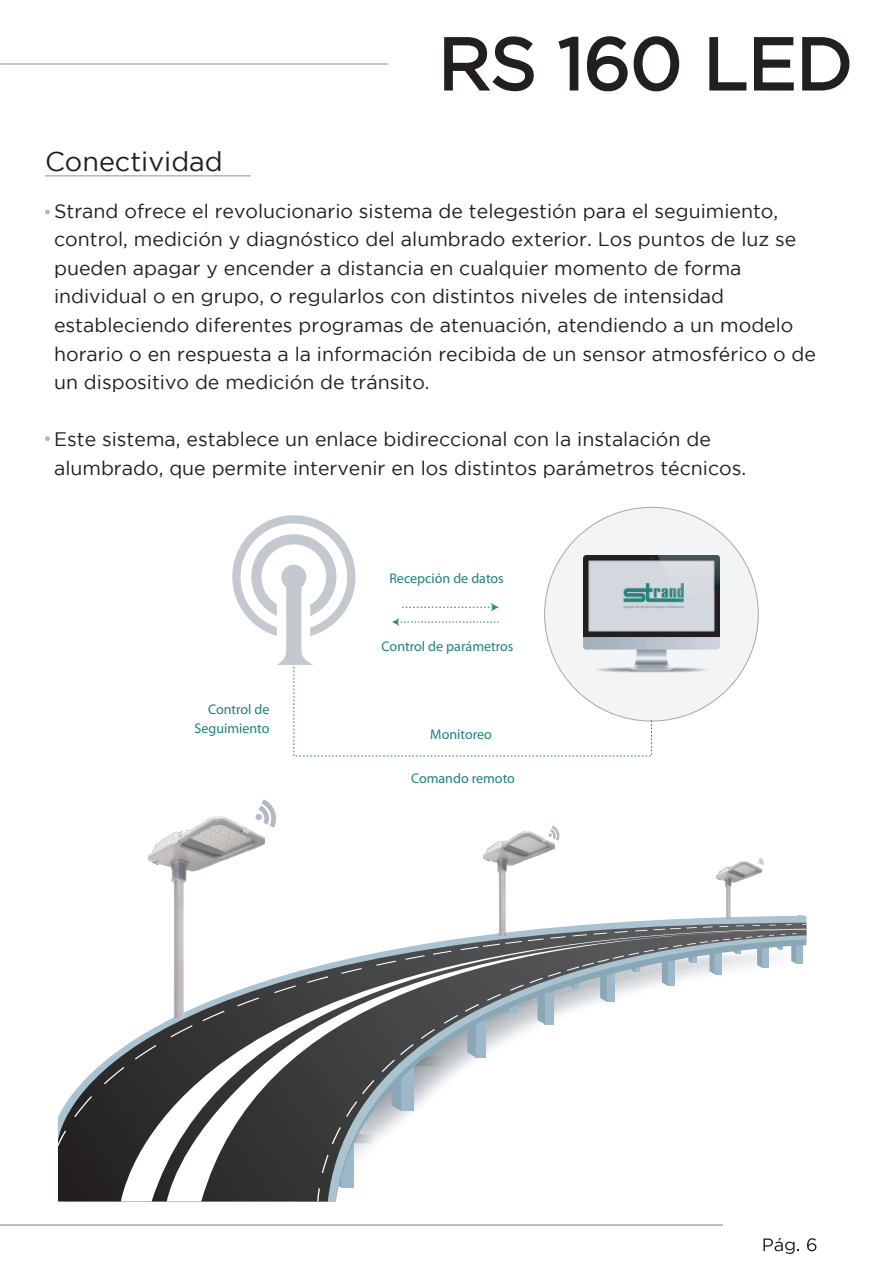
<style>
.page{position:relative;width:893px;height:1263px;background:#fff}
.page>*{position:absolute;margin:0;border:0;box-sizing:border-box;transform-origin:0 0}
.t1{font:27px "Gotham";color:#231f20}
.t2{font:19.5px/28.5px "Gotham";color:#231f20}
.t3{font:14.1px/19px "Myriad Pro";color:#1c817a;text-align:right}
</style>
<div class="page">
<hr style="left:0;top:63px;width:388px;height:2px;background:#b2b7bb">
<div style="left:545px;top:507px;width:213px;height:214px;background:#f3f4f5;border-radius:50%"></div>
<img style="left:657px;top:555px;width:63px;height:118px">
<svg style="left:550px;top:825px;width:10px;height:16px"></svg>
<svg style="left:255px;top:799px;width:21px;height:29px"></svg>
<svg style="left:232px;top:515px;width:425px;height:242px"></svg>
<hr style="left:45px;top:175px;width:205px;height:2px;background:#b2b7bb">
<svg style="left:45px;top:210px;width:5px;height:4px"></svg>
<svg style="left:45px;top:436px;width:5px;height:5px"></svg>
<svg style="left:58px;top:1049px;width:63px;height:152px"></svg>
<svg style="left:121px;top:960px;width:285px;height:241px"></svg>
<svg style="left:317px;top:1127px;width:80px;height:74px"></svg>
<svg style="left:58px;top:1130px;width:8px;height:17px"></svg>
<svg style="left:74px;top:1096px;width:18px;height:21px"></svg>
<svg style="left:104px;top:1067px;width:20px;height:17px"></svg>
<svg style="left:135px;top:1045px;width:21px;height:14px"></svg>
<svg style="left:171px;top:1025px;width:22px;height:12px"></svg>
<svg style="left:203px;top:1017px;width:22px;height:4px"></svg>
<svg style="left:274px;top:985px;width:22px;height:8px"></svg>
<svg style="left:307px;top:976px;width:21px;height:7px"></svg>
<svg style="left:341px;top:915px;width:465px;height:202px"></svg>
<svg style="left:759px;top:858px;width:5px;height:7px"></svg>
<svg style="left:763px;top:1238px;width:36px;height:16px"></svg>
<svg style="left:807px;top:1238px;width:9px;height:13px"></svg>
<hr style="left:0;top:1224px;width:723px;height:2px;background:#a8a9ad">
<img style="left:148px;top:817px;width:117px;height:200px">
<img style="left:716px;top:861px;width:45px;height:57px">
<img style="left:483px;top:831px;width:72px;height:104px">
<svg style="left:444px;top:36px;width:90px;height:56px"></svg>
<svg style="left:558px;top:36px;width:122px;height:56px"></svg>
<svg style="left:709px;top:37px;width:85px;height:54px"></svg>
<svg style="left:802px;top:37px;width:48px;height:54px"></svg>
<h1 class="t1" style="left:45px;top:146px;width:179px">Conectividad</h1>
<p class="t2" style="left:54px;top:196px;width:763px">Strand ofrece el revolucionario sistema de telegestión para el seguimiento, control, medición y diagnóstico del alumbrado exterior. Los puntos de luz se pueden apagar y encender a distancia en cualquier momento de forma individual o en grupo, o regularlos con distintos niveles de intensidad estableciendo diferentes programas de atenuación, atendiendo a un modelo horario o en respuesta a la información recibida de un sensor atmosférico o de un dispositivo de medición de tránsito.</p>
<p class="t2" style="left:54px;top:425px;width:694px">Este sistema, establece un enlace bidireccional con la instalación de alumbrado, que permite intervenir en los distintos parámetros técnicos.</p>
<p class="t3" style="left:389px;top:568px;width:116px">Recepción de datos</p>
<p class="t3" style="left:195px;top:699px;width:77px">Control de<br>Seguimiento</p>
<p class="t3" style="left:382px;top:636px;width:133px">Control de parámetros</p>
<p class="t3" style="left:430px;top:725px;width:63px">Monitoreo</p>
<p class="t3" style="left:411px;top:768px;width:105px">Comando remoto</p>
</div>
